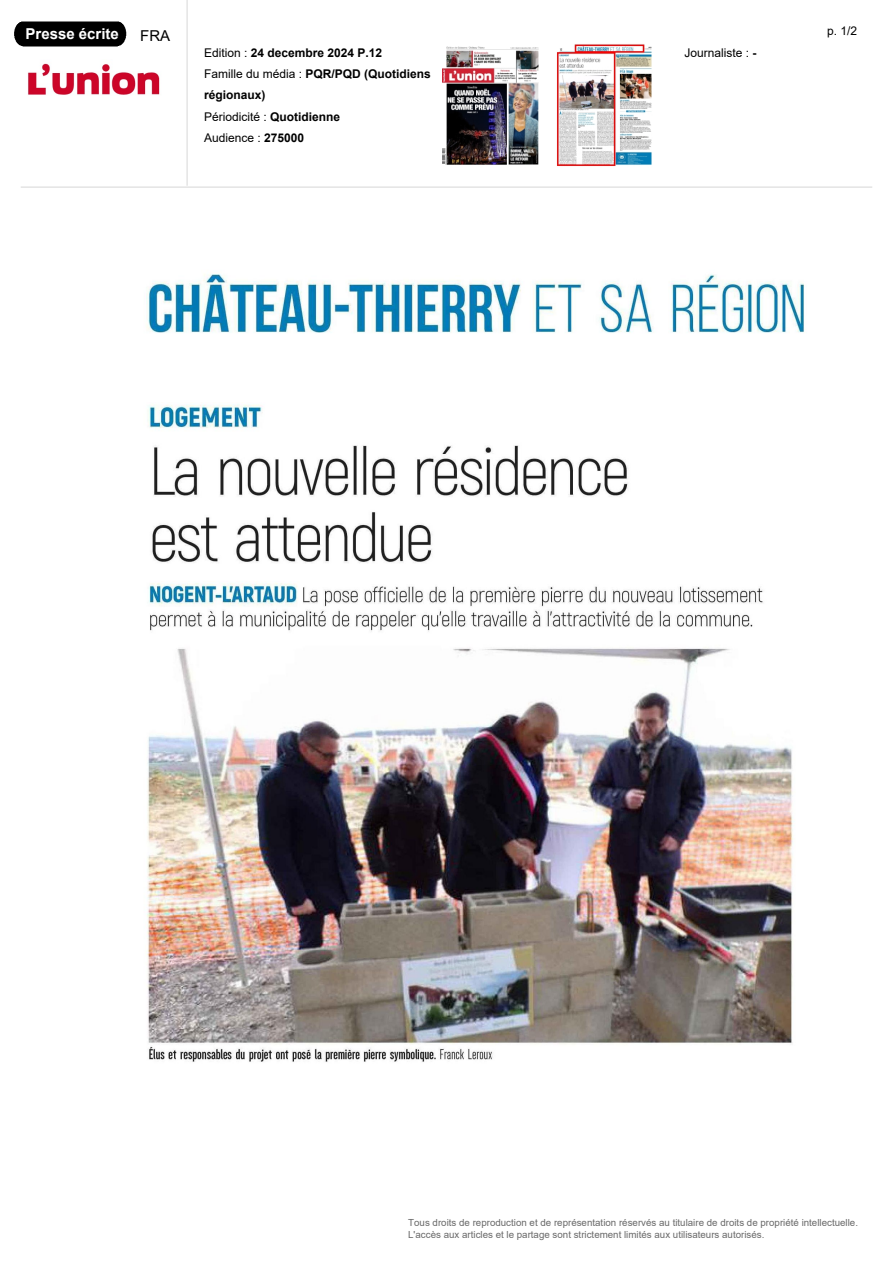
<style>
.page{position:relative;width:893px;height:1263px;background:#fff}
.page>*{position:absolute;margin:0;border:0;box-sizing:border-box;transform-origin:0 0}
.t1{font:700 15px "Arial";color:#fff}
.t2{font:15px "Arial";color:#000}
.t3{font:700 12px/21.3px "Arial";color:#000}
.t4{font:12px "Arial";color:#000}
.t5{font:9.75px/12.8px "Arial";color:#696969}
.s1{font-weight:400}
.s2{font-weight:700}
</style>
<div class="page">
<img style="left:14px;top:21px;width:113px;height:26px">
<img style="left:28px;top:63px;width:132px;height:32px">
<hr style="left:187px;top:0;width:1px;height:185px;background:#d9d9d9">
<img style="left:442px;top:46px;width:97px;height:119px">
<img style="left:556px;top:44px;width:96px;height:122px">
<hr style="left:21px;top:187px;width:851px;height:1px;background:#d9d9d9">
<img style="left:146px;top:274px;width:659px;height:788px">
<h1 class="t1" style="left:26px;top:23px;width:95px">Presse écrite</h1>
<h1 class="t2" style="left:140px;top:25px;width:32px">FRA</h1>
<p class="t3" style="left:204px;top:42px;width:180px"><span class="s1">Edition :</span> 24 decembre 2024 P.12</p>
<p class="t4" style="left:685px;top:44px;width:74px">Journaliste : <span class="s2">-</span></p>
<p class="t3" style="left:204px;top:63px;width:228px"><span class="s1">Famille du média :</span> PQR/PQD (Quotidiens régionaux)<br><span class="s1">Périodicité :</span> Quotidienne<br><span class="s1">Audience :</span> 275000</p>
<p class="t4" style="left:827px;top:23px;width:32px">p. 1/2</p>
<p class="t5" style="left:408px;top:1216px;width:451px">Tous droits de reproduction et de représentation réservés au titulaire de droits de propriété intellectuelle.<br>L'accès aux articles et le partage sont strictement limités aux utilisateurs autorisés.</p>
</div>
